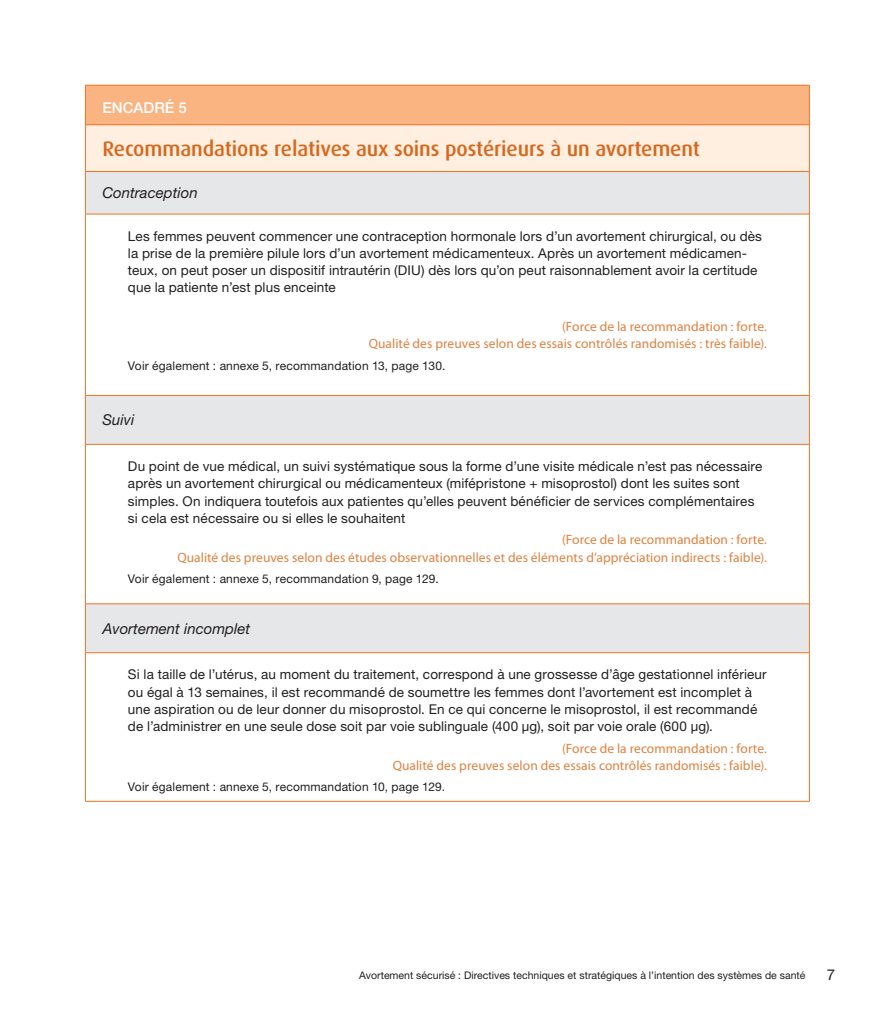
<style>
.page{position:relative;width:893px;height:1021px;background:#fff}
.page>*{position:absolute;margin:0;border:0;box-sizing:border-box;transform-origin:0 0}
.t1{font:500 21px "Dax Pro";letter-spacing:-.005em;color:#d8671b}
.t2{font:italic 15px "Helvetica Neue LT Std";color:#231f20}
.t3{font:500 15px "Helvetica Neue LT Std";color:#fff}
.t4{font:15px "Helvetica Neue LT Std";color:#231f20}
.t5{font:13.5px/17.2px "Helvetica Neue LT Std";letter-spacing:.01em;color:#231f20}
.t6{font:13.5px/17.2px "Myriad Pro";letter-spacing:.005em;color:#e08140;text-align:right}
.t7{font:12px "Helvetica Neue LT Std";letter-spacing:.01em;color:#231f20}
.t8{font:10.5px "Helvetica Neue LT Std";color:#231f20}
</style>
<div class="page">
<div style="left:85px;top:85px;width:724px;height:40px;background:#fab482"></div>
<div style="left:85px;top:125px;width:724px;height:47px;background:#feefe1"></div>
<svg style="left:86px;top:172px;width:723px;height:480px"></svg>
<hr style="left:85px;top:85px;width:1px;height:40px;background:#f47321">
<hr style="left:85px;top:85px;width:725px;height:1px;background:#f47321">
<hr style="left:809px;top:85px;width:1px;height:40px;background:#f47321">
<hr style="left:85px;top:125px;width:1px;height:46px;background:#f47321">
<hr style="left:85px;top:125px;width:725px;height:1px;background:#f47321">
<hr style="left:809px;top:125px;width:1px;height:46px;background:#f47321">
<hr style="left:85px;top:172px;width:1px;height:42px;background:#f47321">
<hr style="left:85px;top:171px;width:725px;height:1px;background:#f47321">
<hr style="left:809px;top:172px;width:1px;height:42px;background:#f47321">
<hr style="left:85px;top:214px;width:1px;height:181px;background:#f47321">
<hr style="left:85px;top:214px;width:725px;height:1px;background:#f47321">
<hr style="left:809px;top:214px;width:1px;height:181px;background:#f47321">
<hr style="left:85px;top:396px;width:1px;height:48px;background:#f47321">
<hr style="left:85px;top:395px;width:725px;height:1px;background:#f47321">
<hr style="left:809px;top:396px;width:1px;height:48px;background:#f47321">
<hr style="left:85px;top:445px;width:1px;height:159px;background:#f47321">
<hr style="left:85px;top:444px;width:725px;height:1px;background:#f47321">
<hr style="left:809px;top:445px;width:1px;height:159px;background:#f47321">
<hr style="left:85px;top:604px;width:1px;height:48px;background:#f47321">
<hr style="left:85px;top:604px;width:725px;height:1px;background:#f47321">
<hr style="left:809px;top:604px;width:1px;height:48px;background:#f47321">
<hr style="left:85px;top:653px;width:1px;height:148px;background:#f47321">
<hr style="left:85px;top:652px;width:725px;height:1px;background:#f47321">
<hr style="left:809px;top:653px;width:1px;height:148px;background:#f47321">
<hr style="left:85px;top:801px;width:725px;height:1px;background:#f47321">
<p class="t3" style="left:102px;top:99px;width:86px">ENCADRÉ 5</p>
<h1 class="t1" style="left:102px;top:136px;width:599px">Recommandations relatives aux soins postérieurs à un avortement</h1>
<p class="t2" style="left:102px;top:184px;width:97px">Contraception</p>
<p class="t5" style="left:128px;top:227px;width:636px">Les femmes peuvent commencer une contraception hormonale lors d’un avortement chirurgical, ou dès la prise de la première pilule lors d’un avortement médicamenteux. Après un avortement médicamen&shy;teux, on peut poser un dispositif intrautérin (DIU) dès lors qu’on peut raisonnablement avoir la certitude que la patiente n’est plus enceinte</p>
<p class="t6" style="left:369px;top:318px;width:400px">(Force de la recommandation : forte.<br>Qualité des preuves selon des essais contrôlés randomisés : très faible).</p>
<p class="t7" style="left:128px;top:359px;width:319px">Voir également : annexe 5, recommandation 13, page 130.</p>
<p class="t2" style="left:102px;top:411px;width:33px">Suivi</p>
<p class="t5" style="left:128px;top:457px;width:636px">Du point de vue médical, un suivi systématique sous la forme d’une visite médicale n’est pas nécessaire après un avortement chirurgical ou médicamenteux (mifépristone + misoprostol) dont les suites sont simples. On indiquera toutefois aux patientes qu’elles peuvent bénéficier de services complémentaires si cela est nécessaire ou si elles le souhaitent</p>
<p class="t6" style="left:177px;top:531px;width:591px">(Force de la recommandation : forte.<br>Qualité des preuves selon des études observationnelles et des éléments d’appréciation indirects : faible).</p>
<p class="t7" style="left:128px;top:572px;width:312px">Voir également : annexe 5, recommandation 9, page 129.</p>
<p class="t2" style="left:102px;top:619px;width:149px">Avortement incomplet</p>
<p class="t5" style="left:128px;top:666px;width:640px">Si la taille de l’utérus, au moment du traitement, correspond à une grossesse d’âge gestationnel inférieur ou égal à 13 semaines, il est recommandé de soumettre les femmes dont l’avortement est incomplet à une aspiration ou de leur donner du misoprostol. En ce qui concerne le misoprostol, il est recommandé de l’administrer en une seule dose soit par voie sublinguale (400 µg), soit par voie orale (600 µg).</p>
<p class="t6" style="left:393px;top:740px;width:376px">(Force de la recommandation : forte.<br>Qualité des preuves selon des essais contrôlés randomisés : faible).</p>
<p class="t7" style="left:128px;top:780px;width:319px">Voir également : annexe 5, recommandation 10, page 129.</p>
<p class="t8" style="left:359px;top:969px;width:448px">Avortement sécurisé : Directives techniques et stratégiques à l’intention des systèmes de santé</p>
<p class="t4" style="left:827px;top:966px;width:10px">7</p>
</div>
